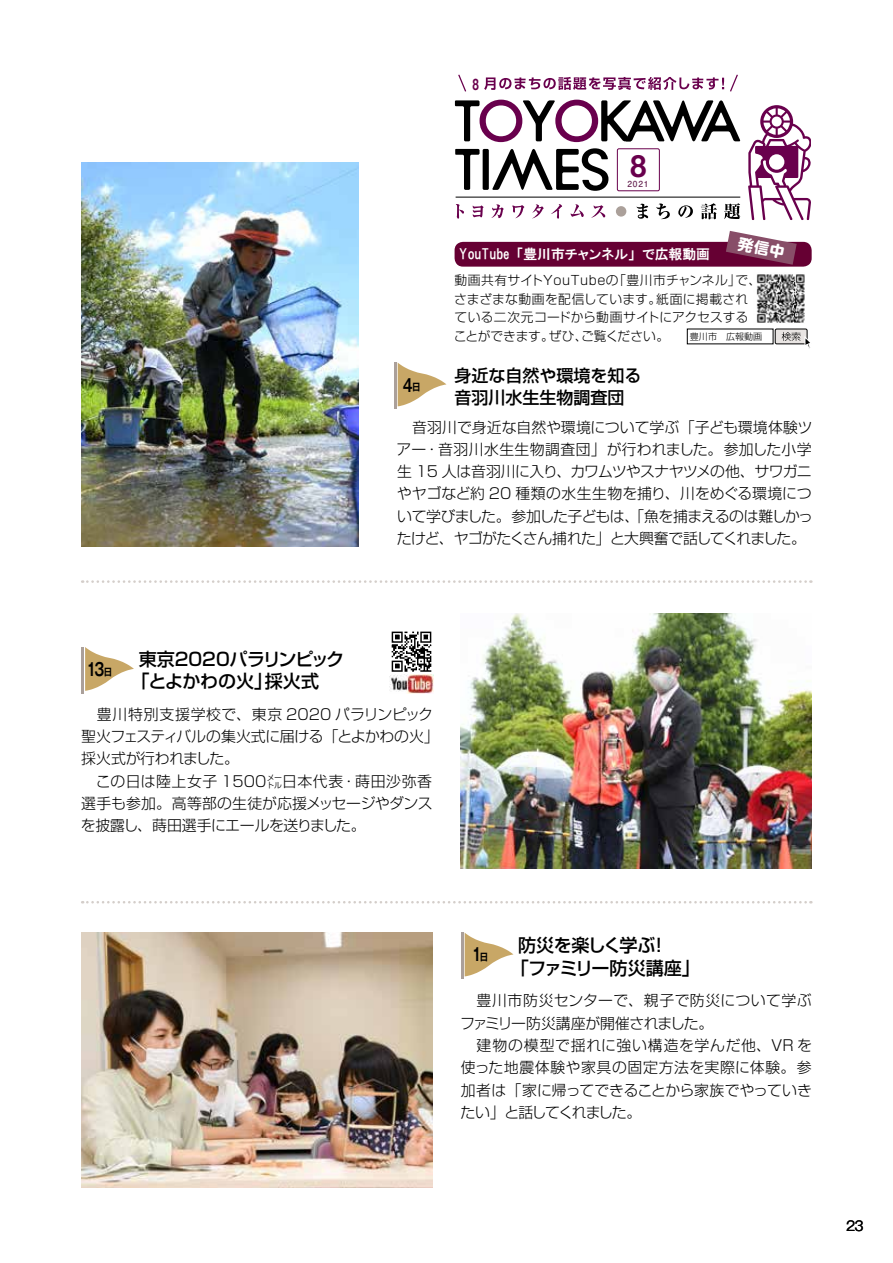
<style>
.page{position:relative;width:893px;height:1263px;background:#fff}
.page>*{position:absolute;margin:0;border:0;box-sizing:border-box;transform-origin:0 0}
.t1{font:29.7px "Midashi Go Pro MB31 90 msp RKSJ H";color:#69004d}
.t2{font:500 18px/22.4px "Shin Go Pro";letter-spacing:-.025em;color:#000}
.t3{font:700 17.55px "Gothic MB101 Pro De";color:#000;scale:.75 1}
.t4{font:500 16.95px "Shin Go Pro";color:#000}
.t5{font:15.3px "Midashi Go Pro MB31 90 msp RKSJ H";color:#69004d;scale:.76 1}
.t6{font:300 14.85px/22.4px "Shin Go Pro";letter-spacing:-.005em;color:#000;text-align:justify}
.t7{font:300 14.85px/22.4px "Shin Go Pro";letter-spacing:.015em;color:#000}
.t8{font:13.8px "HGP Gothic E";color:#fff}
.t9{font:13.35px "Gothic MB101 Pro";color:#000}
.t10{font:300 12.75px "Shin Go Pro";letter-spacing:.02em;color:#000}
.t11{font:300 12.75px "Shin Go Pro";letter-spacing:.04em;color:#000}
.t12{font:300 12.75px "Shin Go Pro";letter-spacing:-.02em;color:#000}
.t13{font:700 10.65px "Gothic MB101 Pro De";color:#000;scale:.85 1}
.t14{font:300 9px "Shin Go Pro";color:#000}
.t15{font:8.25px "Futo Go B101 Pro Bold 90 msp RKSJ H";color:#621e4d}
.s1{font-size:17.55px}
</style>
<div class="page">
<svg style="left:82px;top:901px;width:729px;height:2px"></svg>
<svg style="left:82px;top:580px;width:729px;height:3px"></svg>
<div style="left:617px;top:148px;width:43px;height:43px;border:1px solid #69004d;border-radius:2px"></div>
<svg style="left:456px;top:204px;width:8px;height:15px"></svg>
<svg style="left:473px;top:205px;width:11px;height:12px"></svg>
<svg style="left:491px;top:204px;width:13px;height:14px"></svg>
<svg style="left:512px;top:205px;width:12px;height:13px"></svg>
<svg style="left:532px;top:204px;width:12px;height:14px"></svg>
<svg style="left:551px;top:204px;width:11px;height:15px"></svg>
<svg style="left:571px;top:204px;width:13px;height:13px"></svg>
<svg style="left:591px;top:205px;width:14px;height:13px"></svg>
<div style="left:616px;top:206px;width:10px;height:11px;background:#aba09a;border-radius:50%"></div>
<svg style="left:636px;top:204px;width:12px;height:15px"></svg>
<svg style="left:656px;top:203px;width:14px;height:16px"></svg>
<svg style="left:678px;top:205px;width:15px;height:13px"></svg>
<svg style="left:701px;top:203px;width:16px;height:16px"></svg>
<svg style="left:724px;top:203px;width:16px;height:16px"></svg>
<hr style="left:455px;top:197px;width:285px;height:1px;background:#000">
<svg style="left:455px;top:149px;width:25px;height:41px"></svg>
<div style="left:483px;top:149px;width:6px;height:41px;background:#000;border-radius:2px"></div>
<svg style="left:455px;top:100px;width:285px;height:42px"></svg>
<svg style="left:492px;top:148px;width:116px;height:43px"></svg>
<svg style="left:748px;top:105px;width:63px;height:115px"></svg>
<svg style="left:458px;top:74px;width:280px;height:18px"></svg>
<div style="left:775px;top:329px;width:32px;height:15px;background:#e9e5e3;border-radius:2px"></div>
<div style="left:775px;top:329px;width:32px;height:15px;border:1px solid #000;border-radius:2px"></div>
<svg style="left:782px;top:332px;width:28px;height:17px"></svg>
<img style="left:756px;top:274px;width:49px;height:49px">
<div style="left:455px;top:242px;width:357px;height:25px;background:#603;border-radius:9px"></div>
<img style="left:81px;top:162px;width:277px;height:384px">
<hr style="left:394px;top:362px;width:2px;height:47px;background:#aba09a">
<svg style="left:398px;top:363px;width:48px;height:43px"></svg>
<hr style="left:81px;top:647px;width:3px;height:47px;background:#aba09a">
<svg style="left:85px;top:647px;width:49px;height:44px"></svg>
<img style="left:461px;top:613px;width:351px;height:255px">
<img style="left:81px;top:932px;width:351px;height:255px">
<hr style="left:461px;top:932px;width:2px;height:47px;background:#aba09a">
<svg style="left:465px;top:933px;width:48px;height:43px"></svg>
<img style="left:391px;top:631px;width:41px;height:41px">
<img style="left:390px;top:674px;width:43px;height:19px">
<svg style="left:726px;top:231px;width:71px;height:34px"></svg>
<p class="t5" style="left:473px;top:72px;width:10px">8</p>
<h1 class="t1" style="left:630px;top:142px;width:18px">8</h1>
<p class="t15" style="left:627px;top:177px;width:22px">2021</p>
<p class="t8" style="left:459px;top:247px;width:52px">YouTube</p>
<p class="t8" style="left:517px;top:247px;width:120px">「豊川市チャンネル」</p>
<p class="t8" style="left:642px;top:247px;width:70px">で広報動画</p>
<p class="t10" style="left:613px;top:270px;width:149px">「豊川市チャンネルで」、</p>
<p class="t11" style="left:455px;top:270px;width:166px">動画共有サイトYouTubeの</p>
<p class="t10" style="left:454px;top:288px;width:208px">さまざまな動画を配信しています。</p>
<p class="t10" style="left:454px;top:307px;width:296px">ている二次元コードから動画サイトにアクセスする</p>
<p class="t10" style="left:581px;top:326px;width:90px">ご覧ください。</p>
<p class="t10" style="left:656px;top:288px;width:93px">紙面に掲載され</p>
<p class="t10" style="left:549px;top:326px;width:40px">ぜひ、</p>
<p class="t12" style="left:454px;top:326px;width:102px">ことができます。</p>
<p class="t14" style="left:690px;top:329px;width:74px">豊川市　広報動画</p>
<p class="t4" style="left:454px;top:361px;width:189px">身近な自然や環境を知る</p>
<p class="t13" style="left:403px;top:378px;width:23px">日<span class="s1">4</span></p>
<p class="t4" style="left:454px;top:384px;width:172px">音羽川水生生物調査団</p>
<p class="t6" style="left:397px;top:414px;width:418px">　音羽川で身近な自然や環境について学ぶ「子ども環境体験ツアー・音羽川水生生物調査団」が行われました。参加した小学生 15 人は音羽川に入り、カワムツやスナヤツメの他、サワガニやヤゴなど約 20 種類の水生生物を捕り、川をめぐる環境について学びました。参加した子どもは、「魚を捕まえるのは難しかったけど、ヤゴがたくさん捕れた」と大興奮で話してくれました。</p>
<p class="t2" style="left:139px;top:645px;width:207px">東京2020パラリンピック</p>
<p class="t3" style="left:86px;top:655px;width:25px">13</p>
<p class="t13" style="left:103px;top:663px;width:12px">日</p>
<p class="t2" style="left:265px;top:668px;width:56px">採火式</p>
<p class="t2" style="left:131px;top:668px;width:142px">「とよかわの火」</p>
<p class="t6" style="left:81px;top:701px;width:360px;text-align:left">　豊川特別支援学校で、東京 2020 パラリンピック聖火フェスティバルの集火式に届ける「とよかわの火「採火式が行われました。<br>　この日は陸上女子 1500㍍日本代表・蒔田沙弥香選手も参加。高等部の生徒が応援メッセージやダンスを披露し、蒔田選手にエールを送りました。</p>
<p class="t2" style="left:511px;top:932px;width:191px;text-indent:7px">防災を楽しく学ぶ<br>「ファミリー防災講座「</p>
<p class="t7" style="left:460px;top:988px;width:353px">　豊川市防災センターで、親子で防災について学ぶファミリー防災講座が開催されました。<br>　建物の模型で揺れに強い構造を学んだ他、VR を使った地震体験や家具の固定方法を実際に体験。参加者は「家に帰ってできることから家族でやっていきたい」と話してくれました。</p>
<p class="t2" style="left:650px;top:932px;width:20px">!</p>
<p class="t13" style="left:472px;top:948px;width:21px">日<span class="s1">1</span></p>
<p class="t9" style="left:846px;top:1215px;width:19px">23</p>
</div>
